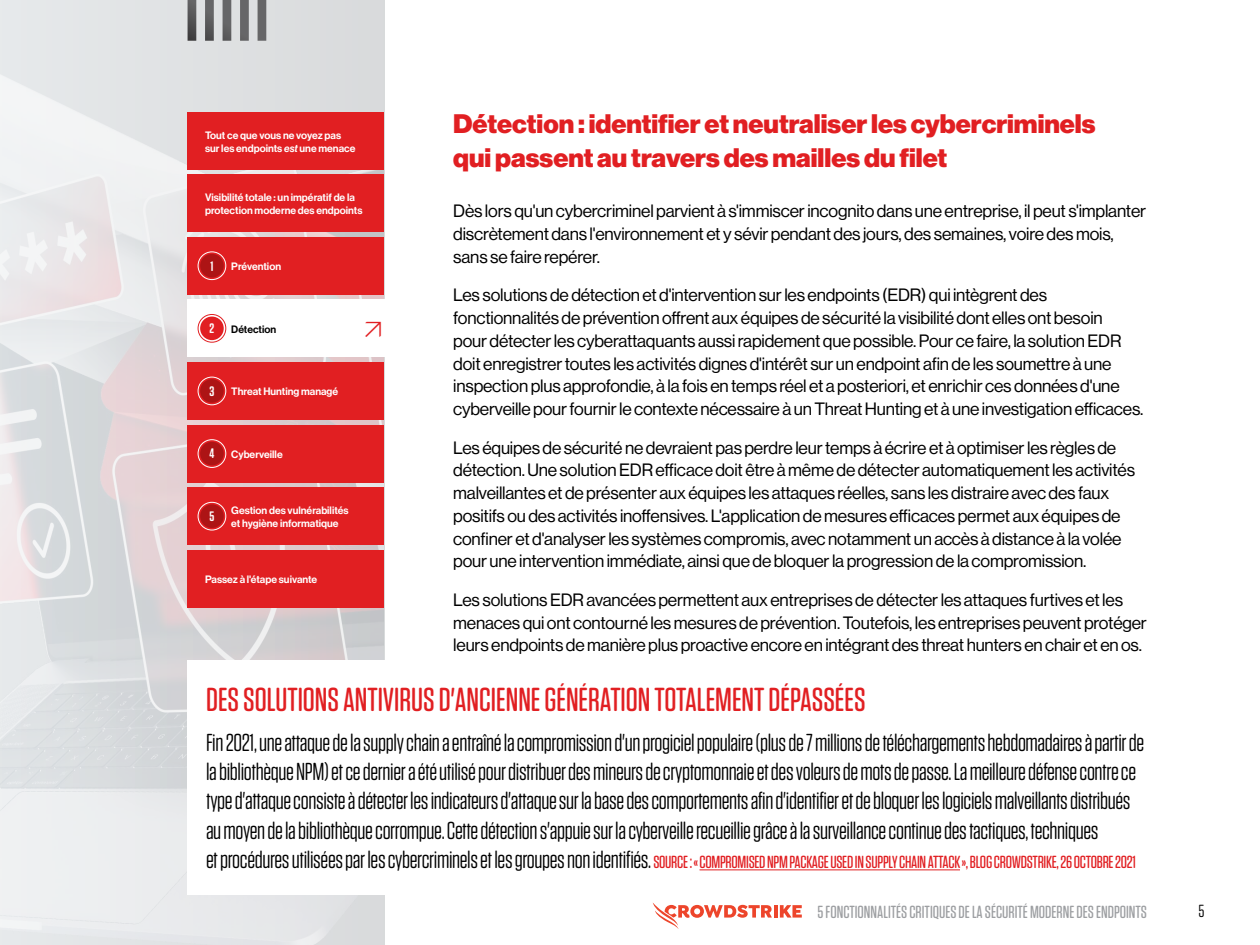
<style>
.page{position:relative;width:1260px;height:945px;background:#fff}
.page>*{position:absolute;margin:0;border:0;box-sizing:border-box;transform-origin:0 0}
.Chapter_Title{font:500 33.25px "Tungsten Rounded";color:#e11f22}
.C3_Heading{font:900 26.25px/33.2px "Haas Grot Disp 95";color:#e11f22}
.Chapter_Title-2{font:24.5px/29.4px "Tungsten Rounded";letter-spacing:-.015em;color:#000}
.t1{font:300 24.5px "Helvetica Now Display";color:#e11f22}
.C1_-_Basic_Paragraph{font:17.5px/22.8px "Haas Grot Disp 55 Roman";letter-spacing:-.01em;color:#000}
.Chapter_Title-3{font:500 17.5px "Tungsten Rounded";letter-spacing:-.015em;color:#e11f22}
.t2{font:500 17.5px "Tungsten Rounded";color:#9d9fa2}
.t3{font:17.5px "Tungsten Rounded";color:#000}
.t4{font:600 13.65px "Tungsten Rounded";color:#fff}
.t5{font:500 10.5px/12.6px "Haas Grot Disp 65";color:#fff}
.t6{font:500 10.5px "Haas Grot Disp 65";color:#000}
.s1{font-family:"Haas Grot Disp 66";font-style:italic}
.s2{font-weight:400;font-size:24.5px;color:#000}
</style>
<div class="page">
<hr style="left:774px;top:905px;width:4px;height:13px;background:#ed452b">
<svg style="left:780px;top:905px;width:22px;height:13px"></svg>
<svg style="left:653px;top:903px;width:119px;height:26px"></svg>
<img style="left:0;top:0;width:384px;height:945px">
<div style="left:188px;top:300px;width:197px;height:57px;background:#fff"></div>
<div style="left:188px;top:550px;width:196px;height:58px;background:#e11f22"></div>
<div style="left:188px;top:112px;width:196px;height:58px;background:#e11f22"></div>
<div style="left:188px;top:174px;width:196px;height:58px;background:#e11f22"></div>
<div style="left:188px;top:660px;width:201px;height:235px;background:#fff"></div>
<hr style="left:700px;top:869px;width:260px;height:1px;background:#e11f22">
<svg style="left:188px;top:0;width:78px;height:41px;background:#98999b"></svg>
<div style="left:188px;top:237px;width:196px;height:57px;background:#e11f22"></div>
<div style="left:188px;top:362px;width:196px;height:58px;background:#e11f22"></div>
<div style="left:188px;top:425px;width:196px;height:57px;background:#e11f22"></div>
<div style="left:188px;top:487px;width:196px;height:58px;background:#e11f22"></div>
<div style="left:200px;top:254px;width:24px;height:24px;background:#ad1415;border-radius:50%"></div>
<div style="left:198px;top:252px;width:28px;height:28px;border:1px solid #fff;border-radius:50%"></div>
<div style="left:200px;top:317px;width:24px;height:23px;background:#e11f22;border-radius:50%"></div>
<div style="left:198px;top:314px;width:28px;height:28px;border:1px solid #e11f22;border-radius:50%"></div>
<div style="left:200px;top:379px;width:24px;height:24px;background:#ad1415;border-radius:50%"></div>
<div style="left:198px;top:377px;width:28px;height:28px;border:1px solid #fff;border-radius:50%"></div>
<div style="left:200px;top:442px;width:24px;height:23px;background:#ad1415;border-radius:50%"></div>
<div style="left:198px;top:440px;width:28px;height:28px;border:1px solid #fff;border-radius:50%"></div>
<div style="left:200px;top:504px;width:24px;height:24px;background:#ad1415;border-radius:50%"></div>
<div style="left:198px;top:502px;width:28px;height:28px;border:1px solid #fff;border-radius:50%"></div>
<p class="t5" style="left:205px;top:129px;width:152px">Tout ce que vous ne voyez pas sur les endpoints <span class="s1">est</span> une menace</p>
<p class="t5" style="left:205px;top:191px;width:159px">Visibilité totale : un impératif de la protection moderne des endpoints</p>
<p class="t4" style="left:211px;top:259px;width:4px">1</p>
<p class="t5" style="left:231px;top:260px;width:51px">Prévention</p>
<p class="t4" style="left:210px;top:322px;width:6px">2</p>
<p class="t6" style="left:231px;top:323px;width:46px">Détection</p>
<p class="t1" style="left:361px;top:312px;width:25px">↗</p>
<p class="t4" style="left:210px;top:384px;width:6px">3</p>
<p class="t5" style="left:231px;top:385px;width:108px">Threat Hunting managé</p>
<p class="t4" style="left:210px;top:447px;width:6px">4</p>
<p class="t5" style="left:231px;top:448px;width:53px">Cyberveille</p>
<p class="t4" style="left:210px;top:509px;width:6px">5</p>
<p class="t5" style="left:231px;top:504px;width:119px">Gestion des vulnérabilités et hygiène informatique</p>
<p class="t5" style="left:205px;top:573px;width:114px">Passez à l'étape suivante</p>
<p class="C3_Heading" style="left:453px;top:108px;width:644px">Détection : identifier et neutraliser les cybercriminels qui passent au travers des mailles du filet</p>
<p class="C1_-_Basic_Paragraph" style="left:453px;top:200px;width:694px">Dès lors qu'un cybercriminel parvient à s'immiscer incognito dans une entreprise, il peut s'implanter discrètement dans l'environnement et y sévir pendant des jours, des semaines, voire des mois, sans se faire repérer.</p>
<p class="C1_-_Basic_Paragraph" style="left:453px;top:284px;width:692px">Les solutions de détection et d'intervention sur les endpoints (EDR) qui intègrent des fonctionnalités de prévention offrent aux équipes de sécurité la visibilité dont elles ont besoin<br>pour détecter les cyberattaquants aussi rapidement que possible. Pour ce faire, la solution EDR doit enregistrer toutes les activités dignes d'intérêt sur un endpoint afin de les soumettre à une inspection plus approfondie, à la fois en temps réel et a posteriori, et enrichir ces données d'une cyberveille pour fournir le contexte nécessaire à un Threat Hunting et à une investigation efficaces.</p>
<p class="C1_-_Basic_Paragraph" style="left:453px;top:436px;width:683px">Les équipes de sécurité ne devraient pas perdre leur temps à écrire et à optimiser les règles de détection. Une solution EDR efficace doit être à même de détecter automatiquement les activités malveillantes et de présenter aux équipes les attaques réelles, sans les distraire avec des faux positifs ou des activités inoffensives. L'application de mesures efficaces permet aux équipes de confiner et d'analyser les systèmes compromis, avec notamment un accès à distance à la volée pour une intervention immédiate, ainsi que de bloquer la progression de la compromission.</p>
<p class="C1_-_Basic_Paragraph" style="left:453px;top:589px;width:695px">Les solutions EDR avancées permettent aux entreprises de détecter les attaques furtives et les menaces qui ont contourné les mesures de prévention. Toutefois, les entreprises peuvent protéger leurs endpoints de manière plus proactive encore en intégrant des threat hunters en chair et en os.</p>
<p class="Chapter_Title" style="left:206px;top:682px;width:661px">DES SOLUTIONS ANTIVIRUS D'ANCIENNE GÉNÉRATION TOTALEMENT DÉPASSÉES</p>
<p class="Chapter_Title-2" style="left:206px;top:728px;width:940px">Fin2021, une attaque de la supply chain a entraîné la compromission d'un progiciel populaire (plus de 7millions de téléchargements hebdomadaires à partir de la bibliothèque NPM) et ce dernier a été utilisé pour distribuer des mineurs de cryptomonnaie et des voleurs de mots de passe. La meilleure défense contre ce type d'attaque consiste à détecter les indicateurs d'attaque sur la base des comportements afin d'identifier et de bloquer les logiciels malveillants distribués au moyen de la bibliothèque corrompue. Cette détection s'appuie sur la cyberveille recueillie grâce à la surveillance continue des tactiques, techniques</p>
<p class="Chapter_Title-3" style="left:206px;top:853px;width:931px"><span class="s2">etprocédures utilisées par les cybercriminels et les groupes non identifiés.</span> SOURCE: «COMPROMISED NPM PACKAGE USED IN SUPPLY CHAIN ATTACK», BLOG CROWDSTRIKE, 26OCTOBRE2021</p>
<p class="t2" style="left:818px;top:903px;width:331px">5FONCTIONNALITÉS CRITIQUES DE LA SÉCURITÉ MODERNE DES ENDPOINTS</p>
<p class="t3" style="left:1198px;top:902px;width:8px">5</p>
</div>
